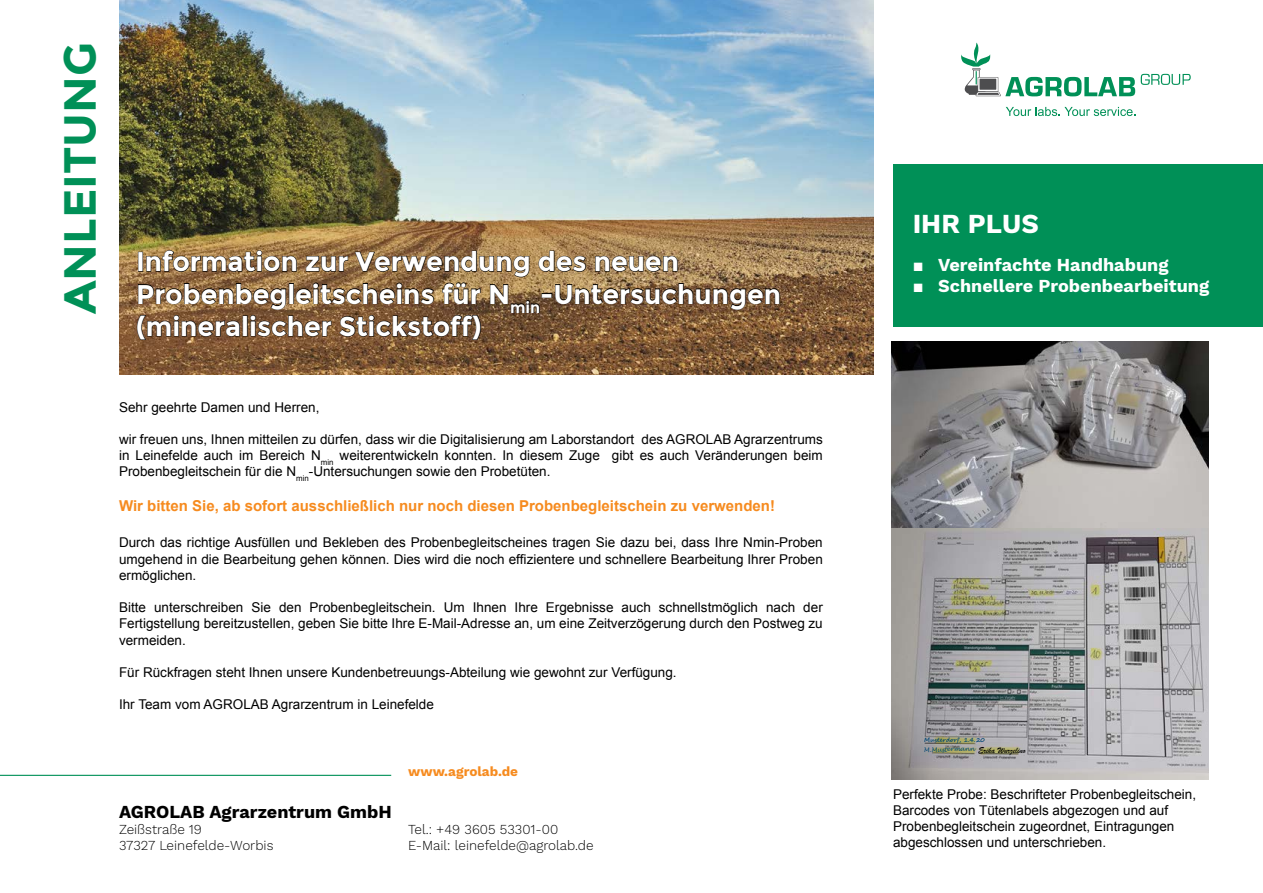
<style>
.page{position:relative;width:1263px;height:893px;background:#fff}
.page>*{position:absolute;margin:0;border:0;box-sizing:border-box;transform-origin:0 0}
.t1{font:700 45px "Montserrat";color:#009057}
.t2{font:700 27px/32.4px "Montserrat";color:#fff}
.t3{font:700 27px "Work Sans";color:#fff}
.t4{font:700 18px "Work Sans";color:#fff}
.t5{font:700 18px "Work Sans";color:#000}
.t6{font:700 15px "Arial";color:#f68b1f}
.t7{font:13.5px/16.2px "Arial";color:#000;text-align:justify}
.t8{font:300 13.5px/16.2px "Work Sans";color:#000}
.t9{font:700 13.5px "Work Sans";color:#f68b1f}
.t10{font:9px "Brush Script";color:#000}
.t11{font:700 6px "Segoe Script";color:#004673}
.t12{font:italic 6px "Lucida Handwriting";color:#004673}
.s1{font-family:"Arial";font-weight:400}
</style>
<div class="page">
<svg style="left:1141px;top:74px;width:50px;height:11px"></svg>
<svg style="left:961px;top:43px;width:174px;height:53px"></svg>
<svg style="left:1006px;top:107px;width:129px;height:9px"></svg>
<img style="left:119px;top:0;width:755px;height:374px">
<img style="left:892px;top:342px;width:316px;height:186px">
<img style="left:892px;top:528px;width:316px;height:252px">
<svg style="left:137px;top:250px;width:643px;height:90px;background:#7d5d3b"></svg>
<hr style="left:0;top:775px;width:391px;height:1px;background:#009057">
<div style="left:893px;top:164px;width:370px;height:163px;background:#009057"></div>
<h1 class="t1" style="left:53px;top:314px;width:273px;rotate:-90deg">ANLEITUNG</h1>
<h2 class="t2" style="left:136px;top:245px;width:646px">Information zur Verwendung des neuen<br>Probenbegleitscheins für N<sub>min</sub>-Untersuchungen (mineralischer Stickstoff)</h2>
<p class="t7" style="left:119px;top:399px;width:202px">Sehr geehrte Damen und Herren,</p>
<p class="t7" style="left:119px;top:431px;width:705px">wir freuen uns, Ihnen mitteilen zu dürfen, dass wir die Digitalisierung am Laborstandort des AGROLAB Agrarzentrums in Leinefelde auch im Bereich N<sub>min</sub> weiterentwickeln konnten. In diesem Zuge gibt es auch Veränderungen beim Probenbegleitschein für die N<sub>min</sub>-Untersuchungen sowie den Probetüten.</p>
<p class="t6" style="left:119px;top:495px;width:657px">Wir bitten Sie, ab sofort ausschließlich nur noch diesen Probenbegleitschein zu verwenden!</p>
<p class="t7" style="left:119px;top:535px;width:705px">Durch das richtige Ausfüllen und Bekleben des Probenbegleitscheines tragen Sie dazu bei, dass Ihre Nmin-Proben umgehend in die Bearbeitung gehen können. Dies wird die noch effizientere und schnellere Bearbeitung Ihrer Proben ermöglichen.</p>
<p class="t7" style="left:119px;top:599px;width:705px">Bitte unterschreiben Sie den Probenbegleitschein. Um Ihnen Ihre Ergebnisse auch schnellstmöglich nach der Fertigstellung bereitzustellen, geben Sie bitte Ihre E-Mail-Adresse an, um eine Zeitverzögerung durch den Postweg zu vermeiden.</p>
<p class="t7" style="left:119px;top:664px;width:559px">Für Rückfragen steht Ihnen unsere Kundenbetreuungs-Abteilung wie gewohnt zur Verfügung.</p>
<p class="t7" style="left:119px;top:697px;width:316px">Ihr Team vom AGROLAB Agrarzentrum in Leinefelde</p>
<p class="t9" style="left:408px;top:764px;width:111px">www.agrolab.de</p>
<h3 class="t5" style="left:119px;top:801px;width:274px">AGROLAB Agrarzentrum GmbH</h3>
<p class="t8" style="left:119px;top:822px;width:156px">Zeißstraße 19<br>37327 Leinefelde-Worbis</p>
<p class="t8" style="left:408px;top:822px;width:187px">Tel.: +49 3605 53301-00<br>E-Mail: leinefelde@agrolab.de</p>
<h2 class="t3" style="left:913px;top:208px;width:127px">IHR PLUS</h2>
<h3 class="t4" style="left:913px;top:254px;width:257px"><span class="s1">■</span> Vereinfachte Handhabung</h3>
<h3 class="t4" style="left:913px;top:276px;width:298px"><span class="s1">■</span> Schnellere Probenbearbeitung</h3>
<p class="t11" style="left:924px;top:735px;width:62px">Musterdorf, 1.4.20</p>
<p class="t12" style="left:924px;top:746px;width:52px;rotate:-2deg">M.Mustermann</p>
<p class="t10" style="left:978px;top:744px;width:49px">Erika Wurzelino</p>
<p class="t7" style="left:893px;top:787px;width:305px;line-height:15.8px;text-align:left">Perfekte Probe: Beschrifteter Probenbegleitschein, Barcodes von Tütenlabels abgezogen und auf Probenbegleitschein zugeordnet, Eintragungen abgeschlossen und unterschrieben.</p>
</div>
